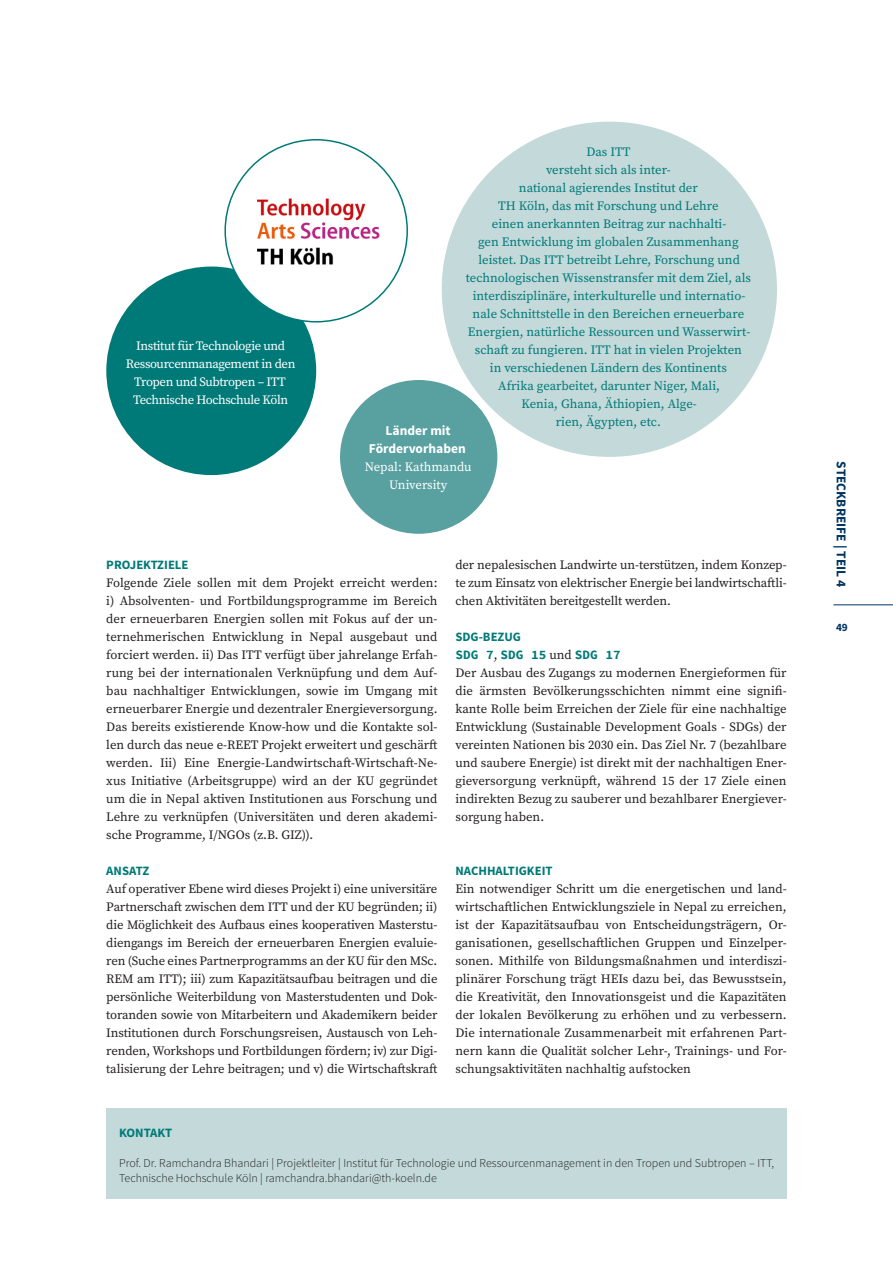
<style>
.page{position:relative;width:893px;height:1263px;background:#fff}
.page>*{position:absolute;margin:0;border:0;box-sizing:border-box;transform-origin:0 0}
.t1{font:700 13.5px/18px "Source Sans Pro";color:#fff;text-align:center}
.t2{font:700 13.5px "Source Sans Pro";color:#003562}
.t3{font:12.75px/18px "Source Serif Pro";letter-spacing:-.01em;color:#231f20;text-align:justify}
.t4{font:12.75px/18px "Source Serif Pro";color:#007a78;text-align:center}
.t5{font:12.75px/18px "Source Serif Pro";letter-spacing:-.03em;color:#fff;text-align:center}
.t6{font:700 12.75px "Source Sans Pro";color:#007a78}
.t7{font:12.75px/18px "Source Serif Pro";color:#fff;text-align:center}
.t8{font:700 12.75px "Source Code Pro";color:#007a78}
.t9{font:300 12px/15px "Source Sans Pro";color:#231f20}
.t10{font:700 11.25px "Source Sans Pro";color:#003562}
.s1{font-family:"Source Serif Pro";font-weight:400;color:#231f20}
</style>
<div class="page">
<hr style="left:833px;top:604px;width:60px;height:1px;background:#003562">
<div style="left:106px;top:1109px;width:681px;height:90px;background:#c3d9da"></div>
<div style="left:106px;top:267px;width:210px;height:208px;background:#007a78;border-radius:50%"></div>
<div style="left:442px;top:122px;width:335px;height:335px;background:#c3d9da;border-radius:50%"></div>
<div style="left:340px;top:380px;width:157px;height:154px;background:#59a0a1;border-radius:50%"></div>
<div style="left:225px;top:140px;width:182px;height:182px;background:#fff;border-radius:50%"></div>
<img style="left:257px;top:198px;width:123px;height:67px">
<p class="t5" style="left:126px;top:337px;width:171px">Institut für Technologie und<br>Ressourcenmanagement in den<br>Tropen und Subtropen – ITT<br>Technische Hochschule Köln</p>
<p class="t4" style="left:466px;top:143px;width:287px">Das ITT<br>versteht sich als inter-<br>national agierendes Institut der<br>TH Köln, das mit Forschung und Lehre<br>einen anerkannten Beitrag zur nachhalti-<br>gen Entwicklung im globalen Zusammenhang leistet. Das ITT betreibt Lehre, Forschung und technologischen Wissenstransfer mit dem Ziel, als interdisziplinäre, interkulturelle und internatio&shy;nale Schnittstelle in den Bereichen erneuerbare Energien, natürliche Ressourcen und Wasserwirt&shy;schaft zu fungieren. ITT hat in vielen Projekten<br>in verschiedenen Ländern des Kontinents<br>Afrika gearbeitet, darunter Niger, Mali,<br>Kenia, Ghana, Äthiopien, Alge-<br>rien, Ägypten, etc.</p>
<p class="t1" style="left:369px;top:422px;width:98px">Länder mit<br>Fördervorhaben</p>
<p class="t7" style="left:365px;top:458px;width:108px">Nepal: Kathmandu<br>University</p>
<p class="t6" style="left:106px;top:556px;width:84px">PROJEKTZIELE</p>
<p class="t3" style="left:106px;top:574px;width:333px">Folgende Ziele sollen mit dem Projekt erreicht werden: i) Absolventen- und Fortbildungsprogramme im Bereich der erneuerbaren Energien sollen mit Fokus auf der un&shy;ternehmerischen Entwicklung in Nepal ausgebaut und forciert werden. ii) Das ITT verfügt über jahrelange Erfah&shy;rung bei der internationalen Verknüpfung und dem Auf&shy;bau nachhaltiger Entwicklungen, sowie im Umgang mit erneuerbarer Energie und dezentraler Energieversorgung.<br>Das bereits existierende Know-how und die Kontakte sol&shy;len durch das neue e-REET Projekt erweitert und geschärft werden. Iii) Eine Energie-Landwirtschaft-Wirtschaft-Ne&shy;xus Initiative (Arbeitsgruppe) wird an der KU gegründet um die in Nepal aktiven Institutionen aus Forschung und Lehre zu verknüpfen (Universitäten und deren akademi&shy;sche Programme, I/NGOs (z.B. GIZ)).</p>
<p class="t6" style="left:106px;top:862px;width:44px">ANSATZ</p>
<p class="t3" style="left:106px;top:880px;width:333px">Auf operativer Ebene wird dieses Projekt i) eine universitäre Partnerschaft zwischen dem ITT und der KU begründen; ii) die Möglichkeit des Aufbaus eines kooperativen Masterstu&shy;diengangs im Bereich der erneuerbaren Energien evaluie&shy;ren (Suche eines Partnerprogramms an der KU für den MSc.<br>REM am ITT); iii) zum Kapazitätsaufbau beitragen und die persönliche Weiterbildung von Masterstudenten und Dok&shy;toranden sowie von Mitarbeitern und Akademikern beider Institutionen durch Forschungsreisen, Austausch von Leh&shy;renden, Workshops und Fortbildungen fördern; iv) zur Digi&shy;talisierung der Lehre beitragen; und v) die Wirtschaftskraft</p>
<p class="t3" style="left:455px;top:556px;width:333px">der nepalesischen Landwirte un-terstützen, indem Konzep&shy;te zum Einsatz von elektrischer Energie bei landwirtschaftli&shy;chen Aktivitäten bereitgestellt werden.</p>
<p class="t6" style="left:455px;top:628px;width:67px">SDG-BEZUG</p>
<p class="t8" style="left:455px;top:646px;width:167px">SDG 7<span class="s1">,</span> SDG 15 <span class="s1">und</span> SDG 17</p>
<p class="t3" style="left:455px;top:664px;width:333px">Der Ausbau des Zugangs zu modernen Energieformen für die ärmsten Bevölkerungsschichten nimmt eine signifi&shy;kante Rolle beim Erreichen der Ziele für eine nachhaltige Entwicklung (Sustainable Development Goals - SDGs) der vereinten Nationen bis 2030 ein. Das Ziel Nr. 7 (bezahlbare und saubere Energie) ist direkt mit der nachhaltigen Ener&shy;gieversorgung verknüpft, während 15 der 17 Ziele einen indirekten Bezug zu sauberer und bezahlbarer Energiever&shy;sorgung haben.</p>
<p class="t6" style="left:455px;top:862px;width:99px">NACHHALTIGKEIT</p>
<p class="t3" style="left:455px;top:880px;width:333px">Ein notwendiger Schritt um die energetischen und land&shy;wirtschaftlichen Entwicklungsziele in Nepal zu erreichen, ist der Kapazitätsaufbau von Entscheidungsträgern, Or&shy;ganisationen, gesellschaftlichen Gruppen und Einzelper&shy;sonen. Mithilfe von Bildungsmaßnahmen und interdiszi&shy;plinärer Forschung trägt HEIs dazu bei, das Bewusstsein, die Kreativität, den Innovationsgeist und die Kapazitäten der lokalen Bevölkerung zu erhöhen und zu verbessern.<br>Die internationale Zusammenarbeit mit erfahrenen Part&shy;nern kann die Qualität solcher Lehr-, Trainings- und For&shy;schungsaktivitäten nachhaltig aufstocken</p>
<p class="t6" style="left:119px;top:1124px;width:55px">KONTAKT</p>
<p class="t9" style="left:119px;top:1155px;width:656px">Prof. Dr. Ramchandra Bhandari | Projektleiter | Institut für Technologie und Ressourcenmanagement in den Tropen und Subtropen – ITT,<br>Technische Hochschule Köln | ramchandra.bhandari@th-koeln.de</p>
<p class="t2" style="left:850px;top:461px;width:127px;rotate:90deg">STECKBREIFE | TEIL 4</p>
<p class="t10" style="left:836px;top:620px;width:13px">49</p>
</div>
